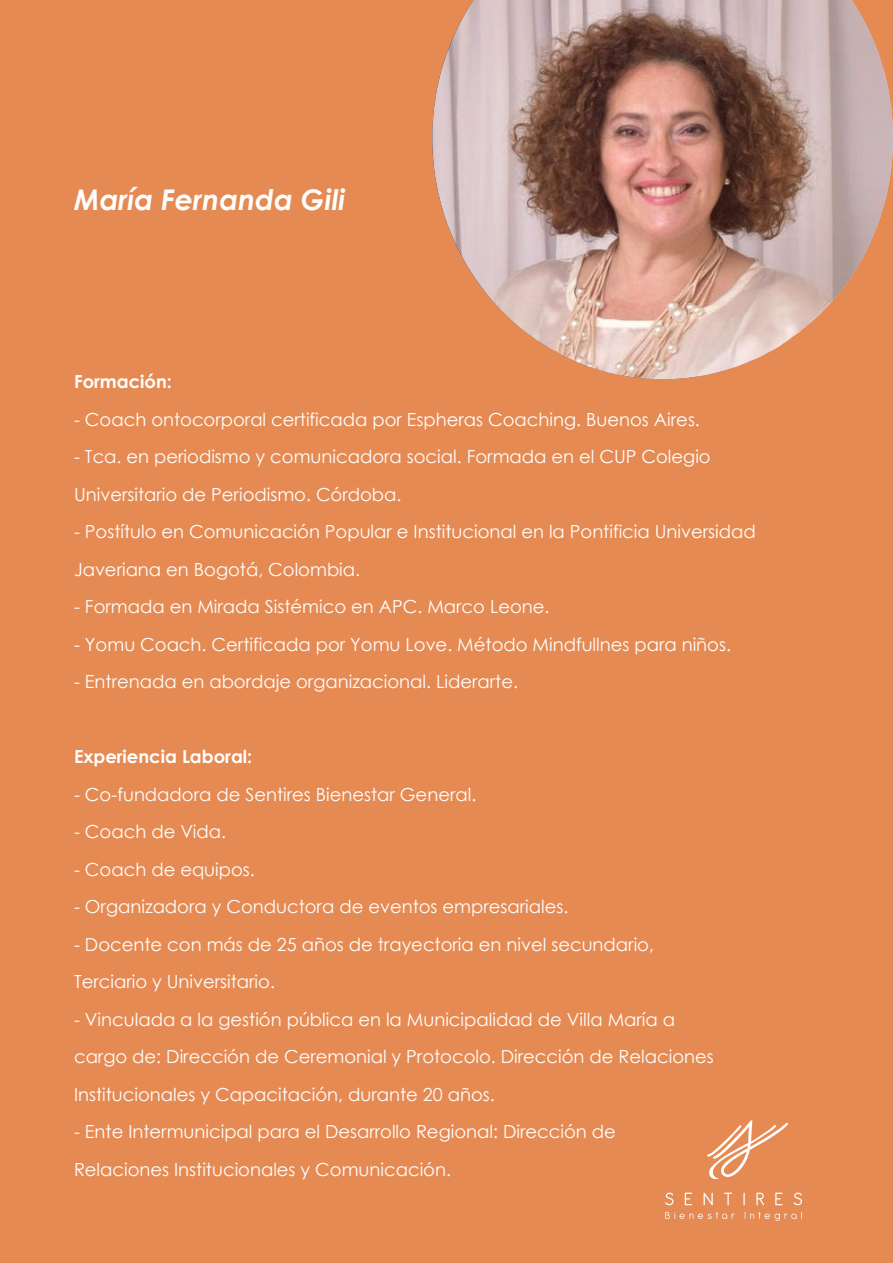
<style>
.page{position:relative;width:893px;height:1263px;background:#e68a53}
.page>*{position:absolute;margin:0;border:0;box-sizing:border-box;transform-origin:0 0}
.t1{font:italic 700 28.5px "Century Gothic";color:#fff}
.t2{font:18px/37.5px "Century Gothic";color:#fff}
.t3{font:700 18px "Century Gothic";color:#fff}
</style>
<div class="page">
<svg style="left:665px;top:1193px;width:8px;height:12px"></svg>
<svg style="left:685px;top:1193px;width:7px;height:12px"></svg>
<svg style="left:704px;top:1193px;width:9px;height:12px"></svg>
<svg style="left:724px;top:1193px;width:8px;height:12px"></svg>
<svg style="left:743px;top:1193px;width:2px;height:12px"></svg>
<svg style="left:756px;top:1193px;width:8px;height:12px"></svg>
<svg style="left:775px;top:1193px;width:7px;height:12px"></svg>
<svg style="left:794px;top:1193px;width:8px;height:12px"></svg>
<svg style="left:665px;top:1212px;width:70px;height:7px"></svg>
<svg style="left:745px;top:1212px;width:57px;height:9px"></svg>
<svg style="left:707px;top:1120px;width:81px;height:59px"></svg>
<img style="left:432px;top:0;width:461px;height:379px">
<h1 class="t1" style="left:74px;top:178px;width:273px">María Fernanda Gili</h1>
<p class="t3" style="left:74px;top:368px;width:99px">Formación:</p>
<p class="t2" style="left:74px;top:400px;width:627px">- Coach ontocorporal certificada por Espheras Coaching. Buenos Aires.</p>
<p class="t2" style="left:74px;top:438px;width:638px">- Tca. en periodismo y comunicadora social. Formada en el CUP Colegio<br>Universitario de Periodismo. Córdoba.</p>
<p class="t2" style="left:74px;top:513px;width:683px">- Postítulo en Comunicación Popular e Institucional en la Pontificia Universidad<br>Javeriana en Bogotá, Colombia.</p>
<p class="t2" style="left:74px;top:588px;width:477px">- Formada en Mirada Sistémico en APC. Marco Leone.</p>
<p class="t2" style="left:74px;top:625px;width:658px">- Yomu Coach. Certificada por Yomu Love. Método Mindfullnes para niños.</p>
<p class="t2" style="left:74px;top:663px;width:445px">- Entrenada en abordaje organizacional. Liderarte.</p>
<p class="t3" style="left:74px;top:743px;width:180px">Experiencia Laboral:</p>
<p class="t2" style="left:74px;top:775px;width:404px">- Co-fundadora de Sentires Bienestar General.</p>
<p class="t2" style="left:74px;top:813px;width:154px">- Coach de Vida.</p>
<p class="t2" style="left:74px;top:850px;width:182px">- Coach de equipos.</p>
<p class="t2" style="left:74px;top:888px;width:496px">- Organizadora y Conductora de eventos empresariales.</p>
<p class="t2" style="left:74px;top:925px;width:581px">- Docente con más de 25 años de trayectoria en nivel secundario,<br>Terciario y Universitario.</p>
<p class="t2" style="left:74px;top:1000px;width:641px">- Vinculada a la gestión pública en la Municipalidad de Villa María a cargo de: Dirección de Ceremonial y Protocolo. Dirección de Relaciones<br>Institucionales y Capacitación, durante 20 años.</p>
<p class="t2" style="left:74px;top:1113px;width:543px">- Ente Intermunicipal para el Desarrollo Regional: Dirección de<br>Relaciones Institucionales y Comunicación.</p>
</div>
